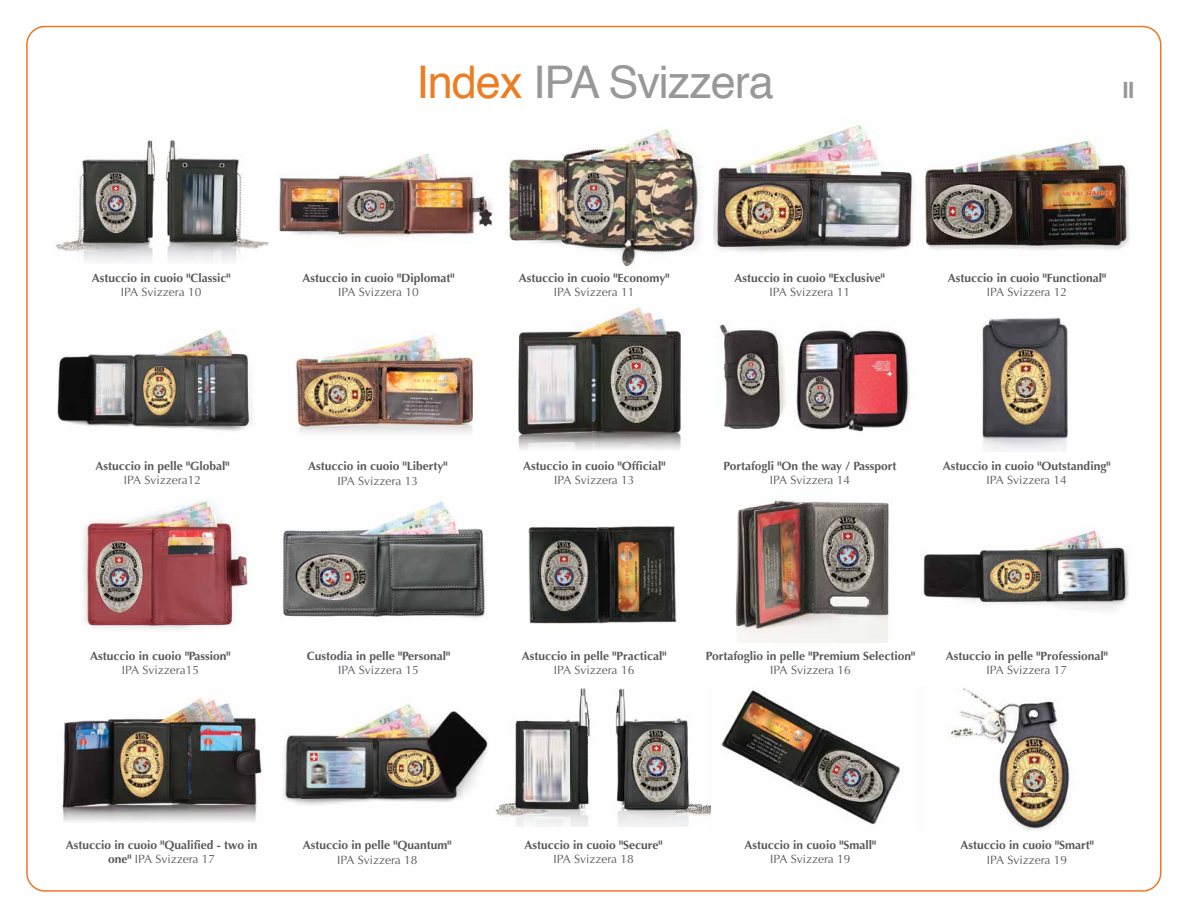
<style>
.page{position:relative;width:1188px;height:918px;background:#fff}
.page>*{position:absolute;margin:0;border:0;box-sizing:border-box;transform-origin:0 0}
.t1{font:45px "Helvetica";letter-spacing:-.02em;color:#999898}
.t2{font:700 22.5px "Helvetica";color:#999898}
.t3{font:700 12px/14.4px "Optima";color:#58595b;text-align:center}
.t4{font:12px "Optima";color:#58595b}
.s1{color:#ed7d23}
.s2{font-weight:400}
</style>
<div class="page">
<img style="left:62px;top:698px;width:200px;height:112px">
<svg style="left:63px;top:810px;width:194px;height:12px;background:#cecdce"></svg>
<div style="left:499px;top:812px;width:211px;height:16px;background:#f5f5f5"></div>
<img style="left:951px;top:688px;width:119px;height:142px">
<img style="left:721px;top:690px;width:179px;height:135px">
<img style="left:495px;top:688px;width:216px;height:138px">
<img style="left:283px;top:704px;width:205px;height:101px">
<img style="left:528px;top:526px;width:149px;height:98px">
<img style="left:83px;top:499px;width:165px;height:130px">
<img style="left:282px;top:501px;width:204px;height:117px">
<img style="left:735px;top:500px;width:154px;height:142px">
<img style="left:923px;top:528px;width:206px;height:83px">
<img style="left:982px;top:317px;width:87px;height:134px">
<img style="left:719px;top:324px;width:191px;height:108px">
<img style="left:296px;top:334px;width:178px;height:93px">
<svg style="left:299px;top:427px;width:174px;height:7px"></svg>
<img style="left:518px;top:307px;width:163px;height:129px">
<svg style="left:518px;top:436px;width:163px;height:13px;background:#c9c7c7"></svg>
<img style="left:57px;top:330px;width:195px;height:101px">
<img style="left:924px;top:139px;width:205px;height:111px">
<img style="left:713px;top:124px;width:201px;height:128px">
<img style="left:508px;top:128px;width:192px;height:139px">
<img style="left:55px;top:139px;width:214px;height:112px">
<img style="left:279px;top:153px;width:213px;height:90px">
<svg style="left:67px;top:242px;width:186px;height:19px"></svg>
<h1 class="t1" style="left:416px;top:48px;width:359px"><span class="s1">Index</span> IPA Svizzera</h1>
<h2 class="t2" style="left:1122px;top:72px;width:14px">II</h2>
<p class="t3" style="left:92px;top:270px;width:140px">Astuccio in cuoio "Classic"</p>
<p class="t4" style="left:121px;top:285px;width:82px">IPA Svizzera 10</p>
<p class="t3" style="left:302px;top:270px;width:154px">Astuccio in cuoio "Diplomat"</p>
<p class="t4" style="left:338px;top:285px;width:82px">IPA Svizzera 10</p>
<p class="t3" style="left:519px;top:270px;width:152px">Astuccio in cuoio "Economy"</p>
<p class="t4" style="left:554px;top:285px;width:82px">IPA Svizzera 11</p>
<p class="t3" style="left:735px;top:270px;width:152px">Astuccio in cuoio "Exclusive"</p>
<p class="t4" style="left:770px;top:285px;width:82px">IPA Svizzera 11</p>
<p class="t3" style="left:948px;top:270px;width:160px">Astuccio in cuoio "Functional"</p>
<p class="t4" style="left:987px;top:285px;width:82px">IPA Svizzera 12</p>
<p class="t3" style="left:95px;top:459px;width:136px">Astuccio in pelle "Global"</p>
<p class="t4" style="left:124px;top:473px;width:79px">IPA Svizzera12</p>
<p class="t3" style="left:308px;top:459px;width:141px">Astuccio in cuoio "Liberty"</p>
<p class="t4" style="left:338px;top:474px;width:82px">IPA Svizzera 13</p>
<p class="t3" style="left:523px;top:459px;width:144px">Astuccio in cuoio "Official"</p>
<p class="t4" style="left:554px;top:473px;width:82px">IPA Svizzera 13</p>
<p class="t3" style="left:724px;top:459px;width:174px">Portafogli "On the way / Passport</p>
<p class="t4" style="left:770px;top:473px;width:82px">IPA Svizzera 14</p>
<p class="t3" style="left:943px;top:459px;width:169px">Astuccio in cuoio "Outstanding"</p>
<p class="t4" style="left:986px;top:473px;width:82px">IPA Svizzera 14</p>
<p class="t3" style="left:90px;top:648px;width:142px">Astuccio in cuoio "Passion"</p>
<p class="t4" style="left:122px;top:663px;width:79px">IPA Svizzera15</p>
<p class="t3" style="left:307px;top:648px;width:145px">Custodia in pelle "Personal"</p>
<p class="t4" style="left:338px;top:663px;width:82px">IPA Svizzera 15</p>
<p class="t3" style="left:522px;top:648px;width:146px">Astuccio in pelle "Practical"</p>
<p class="t4" style="left:554px;top:663px;width:82px">IPA Svizzera 16</p>
<p class="t3" style="left:706px;top:648px;width:211px">Portafoglio in pelle "Premium Selection"</p>
<p class="t4" style="left:770px;top:663px;width:82px">IPA Svizzera 16</p>
<p class="t3" style="left:946px;top:648px;width:163px">Astuccio in pelle "Professional"</p>
<p class="t4" style="left:986px;top:663px;width:82px">IPA Svizzera 17</p>
<p class="t3" style="left:66px;top:838px;width:193px">Astuccio in cuoio "Qualified - two in one" <span class="s2">IPA Svizzera 17</span></p>
<p class="t3" style="left:303px;top:838px;width:150px">Astuccio in pelle "Quantum"</p>
<p class="t4" style="left:337px;top:853px;width:82px">IPA Svizzera 18</p>
<p class="t3" style="left:525px;top:838px;width:140px">Astuccio in cuoio "Secure"</p>
<p class="t4" style="left:553px;top:852px;width:82px">IPA Svizzera 18</p>
<p class="t3" style="left:745px;top:838px;width:133px">Astuccio in cuoio "Small"</p>
<p class="t4" style="left:770px;top:852px;width:82px">IPA Svizzera 19</p>
<p class="t3" style="left:960px;top:838px;width:135px">Astuccio in cuoio "Smart"</p>
<p class="t4" style="left:987px;top:852px;width:82px">IPA Svizzera 19</p>
</div>
